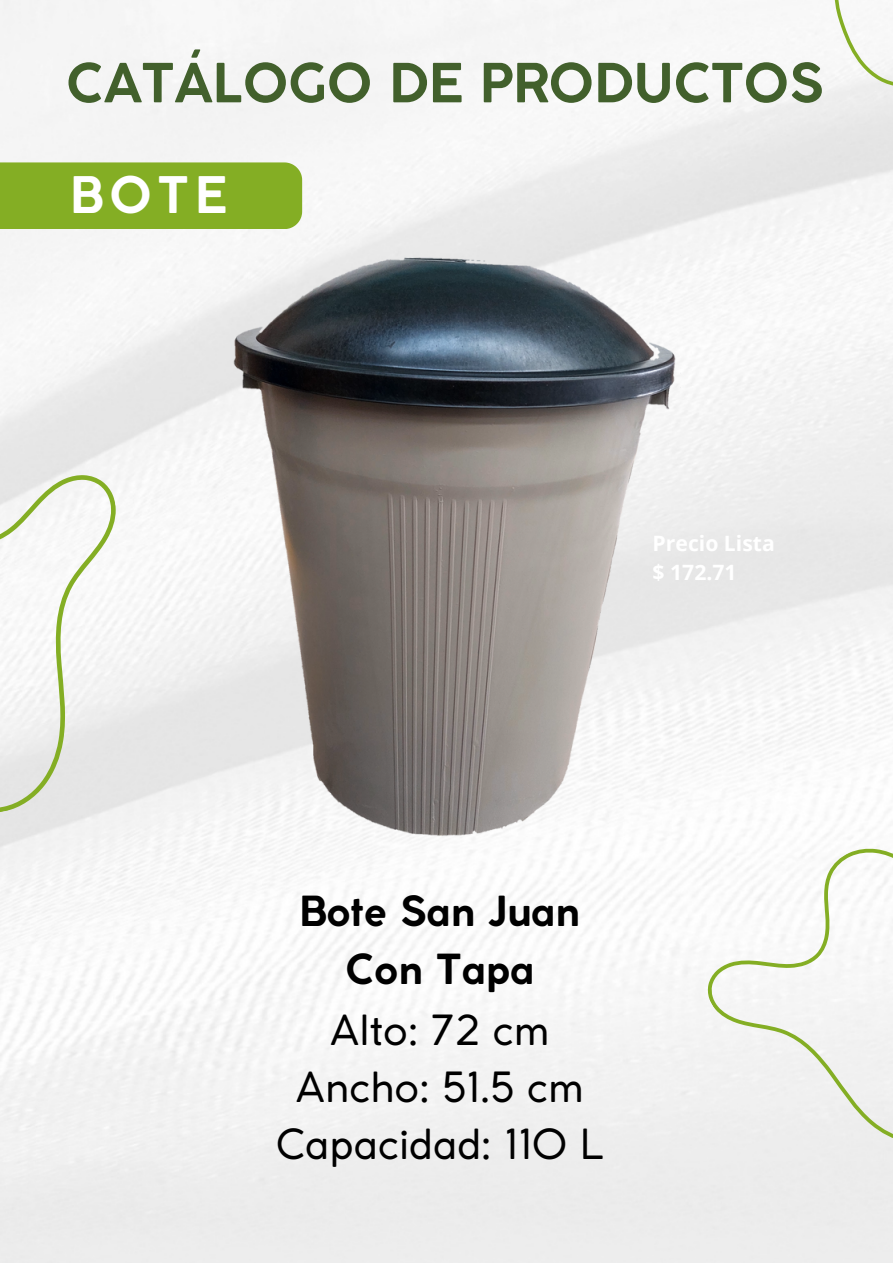
<style>
.page{position:relative;width:893px;height:1264px;background:#fff}
.page>*{position:absolute;margin:0;border:0;box-sizing:border-box;transform-origin:0 0}
.t1{font:700 53.25px "Coco Gothic";color:#42602c}
.t2{font:700 49.65px "Coco Gothic";color:#fff}
.t3{font:41.1px "Coco Gothic";color:#000}
.t4{font:700 40.95px "Coco Gothic";color:#000}
.t5{font:700 21.15px "Open Sans";color:#fff}
</style>
<div class="page">
<div style="left:0;top:162px;width:302px;height:67px;background:#84ae24"></div>
<svg style="left:803px;top:0;width:89px;height:128px"></svg>
<svg style="left:0;top:426px;width:167px;height:427px;fill:#f3f3f3"></svg>
<svg style="left:680px;top:789px;width:212px;height:415px;fill:#f4f4f4"></svg>
<img style="left:225px;top:242px;width:455px;height:611px">
<p class="t1" style="left:66px;top:63px;width:758px">CATÁLOGO DE PRODUCTOS</p>
<p class="t2" style="left:70px;top:177px;width:158px">BOTE</p>
<p class="t5" style="left:652px;top:528px;width:124px">Precio Lista</p>
<p class="t5" style="left:652px;top:557px;width:85px">$ 172.71</p>
<p class="t4" style="left:299px;top:895px;width:283px">Bote San Juan</p>
<p class="t4" style="left:345px;top:953px;width:190px">Con Tapa</p>
<p class="t3" style="left:330px;top:1014px;width:221px">Alto: 72 cm</p>
<p class="t3" style="left:296px;top:1071px;width:290px">Ancho: 51.5 cm</p>
<p class="t3" style="left:276px;top:1128px;width:329px">Capacidad: 110 L</p>
</div>
